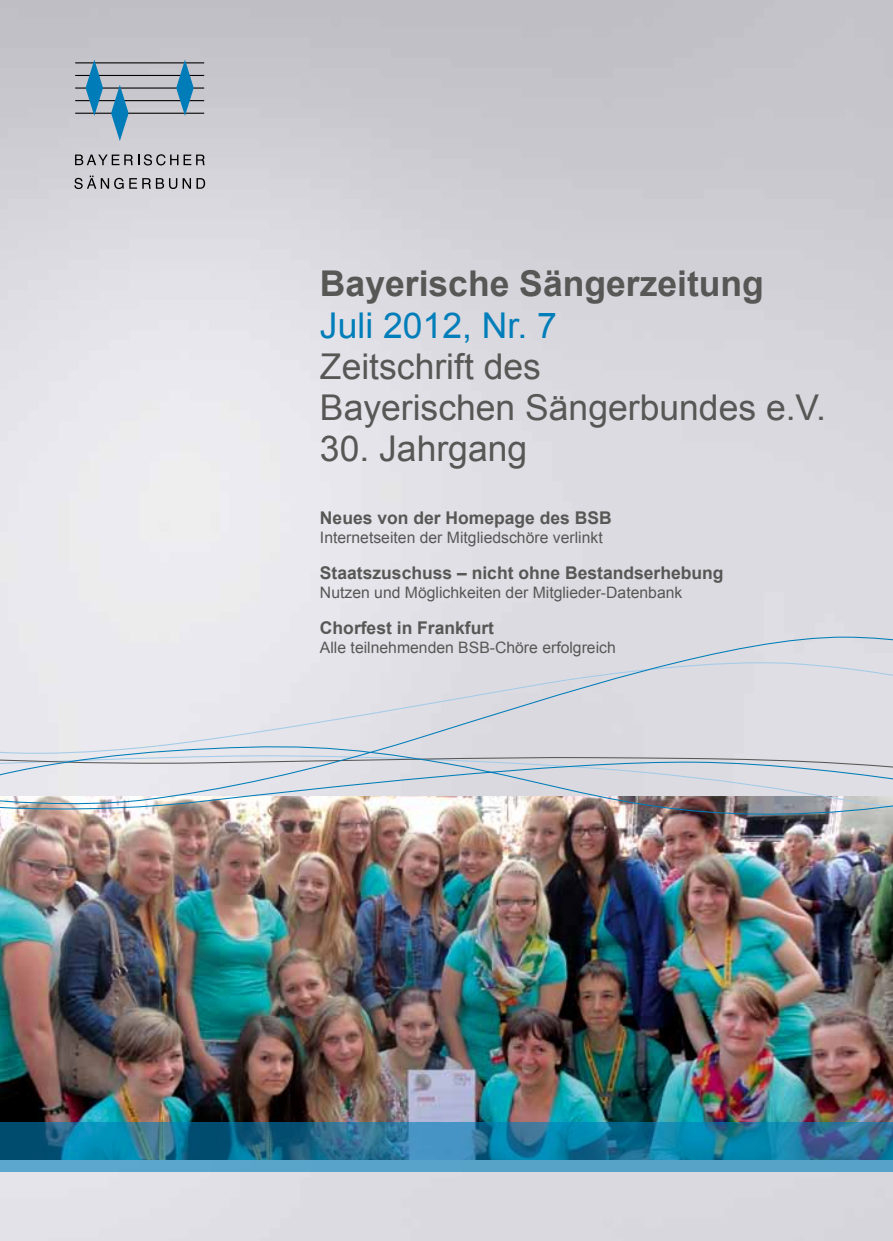
<style>
.page{position:relative;width:893px;height:1241px;background:#fff}
.page>*{position:absolute;margin:0;border:0;box-sizing:border-box;transform-origin:0 0}
.t1{font:35.52px/41.1px "Arial";color:#575756}
.t2{font:700 35.52px "Arial";color:#575756}
.t3{font:35.52px "Arial";color:#007eb9}
.t4{font:700 17.5px "Arial";color:#575756}
.t5{font:15.75px "Arial";color:#575756}
</style>
<div class="page">
<img style="left:0;top:0;width:893px;height:1240px">
<svg style="left:75px;top:154px;width:103px;height:11px"></svg>
<svg style="left:184px;top:154px;width:21px;height:11px"></svg>
<svg style="left:74px;top:175px;width:103px;height:14px"></svg>
<svg style="left:183px;top:178px;width:22px;height:11px"></svg>
<hr style="left:75px;top:75px;width:129px;height:1px;background:#000">
<hr style="left:75px;top:87px;width:129px;height:2px;background:#000">
<hr style="left:75px;top:100px;width:129px;height:1px;background:#000">
<hr style="left:75px;top:113px;width:129px;height:1px;background:#000">
<hr style="left:75px;top:62px;width:129px;height:1px;background:#000">
<svg style="left:111px;top:85px;width:18px;height:56px"></svg>
<svg style="left:176px;top:60px;width:18px;height:56px"></svg>
<svg style="left:86px;top:60px;width:17px;height:56px"></svg>
<img style="left:0;top:814px;width:893px;height:307px">
<svg style="left:0;top:1121px;width:893px;height:50px;background:#287ea3"></svg>
<svg style="left:0;top:636px;width:893px;height:178px;background:#d9d9df"></svg>
<h1 class="t2" style="left:320px;top:260px;width:445px">Bayerische Sängerzeitung</h1>
<h1 class="t3" style="left:320px;top:302px;width:238px">Juli 2012, Nr. 7</h1>
<h1 class="t1" style="left:320px;top:346px;width:507px">Zeitschrift des<br>Bayerischen Sängerbundes e.V.</h1>
<h1 class="t1" style="left:320px;top:428px;width:209px">30. Jahrgang</h1>
<p class="t4" style="left:320px;top:505px;width:293px">Neues von der Homepage des BSB</p>
<p class="t5" style="left:320px;top:527px;width:284px">Internetseiten der Mitgliedschöre verlinkt</p>
<p class="t4" style="left:320px;top:561px;width:405px">Staatszuschuss – nicht ohne Bestandserhebung</p>
<p class="t5" style="left:320px;top:582px;width:364px">Nutzen und Möglichkeiten der Mitglieder-Datenbank</p>
<p class="t4" style="left:320px;top:616px;width:176px">Chorfest in Frankfurt</p>
<p class="t5" style="left:320px;top:637px;width:297px">Alle teilnehmenden BSB-Chöre erfolgreich</p>
</div>
